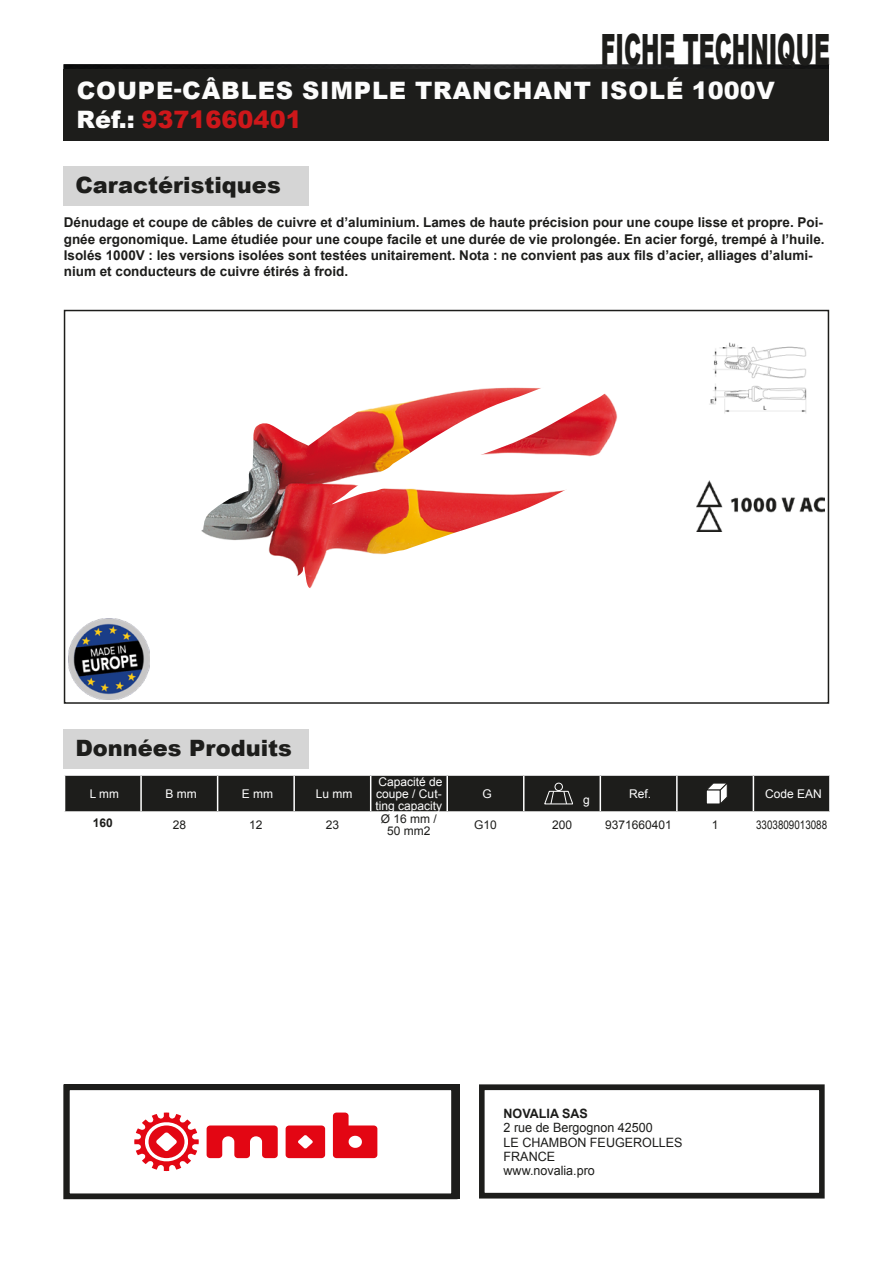
<style>
.page{position:relative;width:893px;height:1263px;background:#fff}
.page>*{position:absolute;margin:0;border:0;box-sizing:border-box;transform-origin:0 0}
.t1{font:900 43.2px "Arial";color:#1d1d1b;scale:.51 1}
.t2{font:900 24px/28.8px "Arial";letter-spacing:.035em;color:#fcfcfc}
.t3{font:900 22.5px "Arial";color:#1d1d1b}
.t4{font:700 13.5px/16.2px "Arial";color:#1d1d1b}
.t5{font:12.9px/14.2px "Arial";color:#1d1d1b}
.t6{font:700 12.9px "Arial";color:#1d1d1b}
.t7{font:12px/12px "Arial";color:#fff;text-align:justify}
.t8{font:12px/12px "Arial";color:#1d1d1b;text-align:center}
.t9{font:12px "Arial";color:#1d1d1b;scale:.82 1}
.t10{font:700 12px "Arial";color:#1d1d1b}
.s1{color:#cd171a}
</style>
<div class="page">
<img style="left:64px;top:64px;width:765px;height:5px">
<div style="left:64px;top:69px;width:765px;height:72px;background:#1d1d1b"></div>
<div style="left:479px;top:1084px;width:346px;height:114px;border:6px solid #1d1d1b"></div>
<div style="left:64px;top:166px;width:245px;height:40px;background:#d5d5d5"></div>
<div style="left:64px;top:310px;width:765px;height:394px;border:2px solid #1d1d1b"></div>
<div style="left:64px;top:729px;width:245px;height:39px;background:#d5d5d5"></div>
<svg style="left:64px;top:775px;width:766px;height:37px;background:#2d2d2c"></svg>
<img style="left:201px;top:387px;width:416px;height:201px">
<img style="left:709px;top:342px;width:98px;height:72px">
<img style="left:697px;top:481px;width:127px;height:50px">
<img style="left:69px;top:619px;width:81px;height:81px">
<div style="left:64px;top:1084px;width:393px;height:115px;border:6px solid #1d1d1b"></div>
<svg style="left:207px;top:1125px;width:71px;height:33px"></svg>
<svg style="left:286px;top:1125px;width:39px;height:33px"></svg>
<svg style="left:134px;top:1112px;width:65px;height:59px"></svg>
<svg style="left:333px;top:1112px;width:44px;height:46px"></svg>
<h1 class="t1" style="left:601px;top:18px;width:451px">FICHE TECHNIQUE</h1>
<h2 class="t2" style="left:76px;top:75px;width:700px">COUPE-CÂBLES SIMPLE TRANCHANT ISOLÉ 1000V<br>Réf.: <span class="s1">9371660401</span></h2>
<h3 class="t3" style="left:75px;top:168px;width:207px">Caractéristiques</h3>
<p class="t4" style="left:64px;top:215px;width:762px">Dénudage et coupe de câbles de cuivre et d’aluminium. Lames de haute précision pour une coupe lisse et propre. Poi&shy;gnée ergonomique. Lame étudiée pour une coupe facile et une durée de vie prolongée. En acier forgé, trempé à l’huile.<br>Isolés 1000V : les versions isolées sont testées unitairement. Nota : ne convient pas aux fils d’acier, alliages d’alumi&shy;nium et conducteurs de cuivre étirés à froid.</p>
<h3 class="t3" style="left:75px;top:731px;width:218px">Données Produits</h3>
<p class="t7" style="left:90px;top:788px;width:30px">L mm</p>
<p class="t7" style="left:165px;top:788px;width:33px">B mm</p>
<p class="t7" style="left:242px;top:788px;width:33px">E mm</p>
<p class="t7" style="left:316px;top:788px;width:38px">Lu mm</p>
<p class="t7" style="left:376px;top:776px;width:69px">Capacité de coupe / Cut&shy;ting capacity</p>
<p class="t7" style="left:629px;top:788px;width:24px">Ref.</p>
<p class="t7" style="left:765px;top:788px;width:58px">Code EAN</p>
<p class="t7" style="left:482px;top:788px;width:11px">G</p>
<p class="t7" style="left:583px;top:794px;width:8px">g</p>
<p class="t10" style="left:93px;top:814px;width:22px">160</p>
<p class="t8" style="left:173px;top:818px;width:15px">28</p>
<p class="t8" style="left:249px;top:818px;width:15px">12</p>
<p class="t8" style="left:326px;top:818px;width:15px">23</p>
<p class="t8" style="left:381px;top:812px;width:58px">Ø 16 mm /<br>50 mm2</p>
<p class="t8" style="left:474px;top:818px;width:24px">G10</p>
<p class="t8" style="left:552px;top:818px;width:22px">200</p>
<p class="t8" style="left:605px;top:818px;width:68px">9371660401</p>
<p class="t8" style="left:712px;top:818px;width:8px">1</p>
<p class="t9" style="left:756px;top:816px;width:88px">3303809013088</p>
<p class="t6" style="left:504px;top:1105px;width:86px">NOVALIA SAS</p>
<p class="t5" style="left:504px;top:1121px;width:181px">2 rue de Bergognon 42500<br>LE CHAMBON FEUGEROLLES<br>FRANCE<br>www.novalia.pro</p>
</div>
